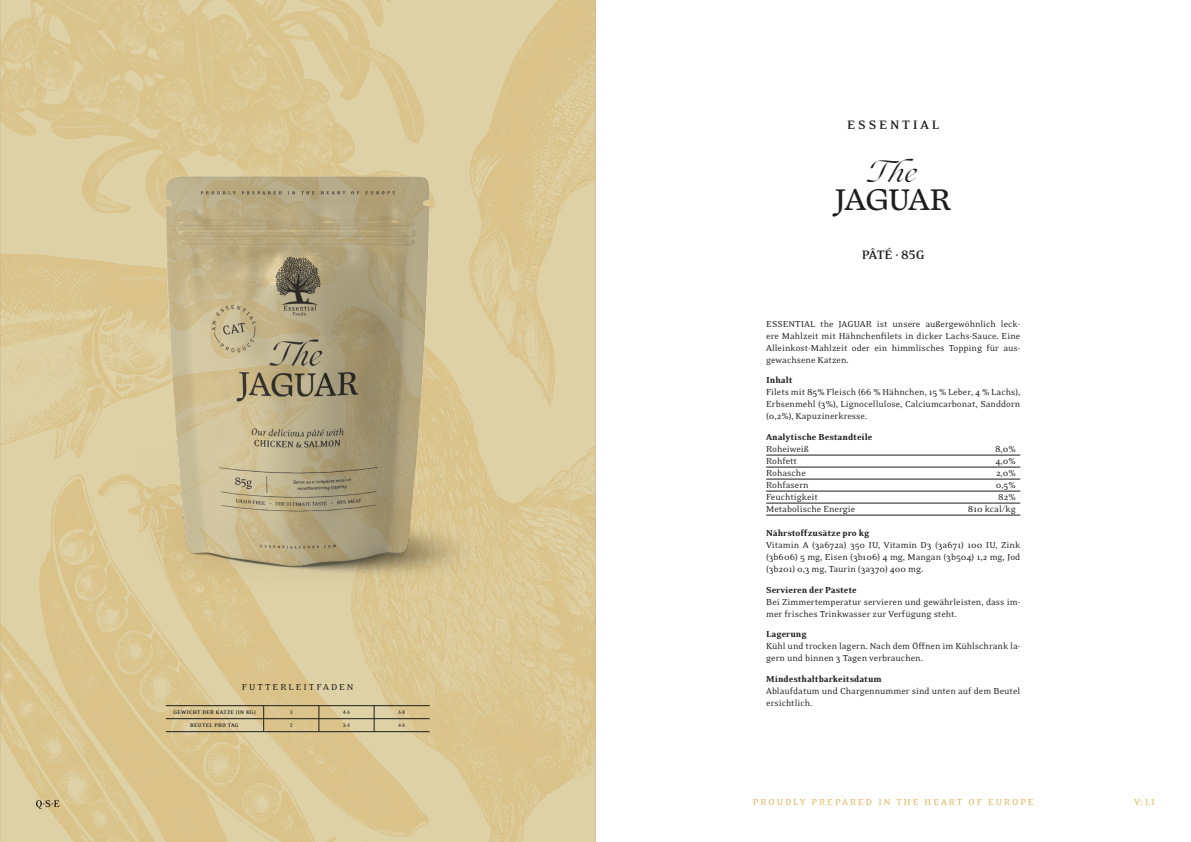
<style>
.page{position:relative;width:1191px;height:842px;background:#fff}
.page>*{position:absolute;margin:0;border:0;box-sizing:border-box;transform-origin:0 0}
.Produktnavn_overskrift{font:30px "Ogg Text";letter-spacing:-.045em;color:#1d1d1b}
.Produktnavn_overskrift-2{font:italic 26px "Ogg";color:#1d1d1b}
.t1{font:700 14px "Eidetic Neo OT";letter-spacing:.2em;color:#1d1d1b}
.Brødtekst{font:10px/12px "Eidetic Neo OT";color:#1d1d1b;text-align:justify}
.Underoverskrift{font:900 10px "Eidetic Neo OT";color:#1d1d1b}
.Skema{font:10px "Eidetic Neo OT";color:#1d1d1b}
.t2{font:10px "Eidetic Neo OT";letter-spacing:.2em;color:#e0b252}
.Brødtekst-2{font:10px "Eidetic Neo OT";letter-spacing:.2em;color:#1d1d1b}
.t3{font:700 6px "Eidetic Neo OT";letter-spacing:.05em;color:#1d1d1b}
.t4{font:5px "Roboto Condensed";color:#1d1d1b}
</style>
<div class="page">
<img style="left:0;top:0;width:595px;height:842px">
<img style="left:91px;top:144px;width:413px;height:465px">
<hr style="left:766px;top:455px;width:254px;height:1px;background:#1d1d1b">
<hr style="left:766px;top:467px;width:254px;height:1px;background:#1d1d1b">
<hr style="left:766px;top:479px;width:254px;height:1px;background:#1d1d1b">
<hr style="left:766px;top:491px;width:254px;height:1px;background:#1d1d1b">
<hr style="left:766px;top:503px;width:254px;height:1px;background:#1d1d1b">
<hr style="left:766px;top:515px;width:254px;height:1px;background:#1d1d1b">
<svg style="left:36px;top:800px;width:23px;height:9px"></svg>
<hr style="left:166px;top:705px;width:263px;height:1px;background:#1d1d1b">
<hr style="left:166px;top:718px;width:263px;height:1px;background:#1d1d1b">
<hr style="left:166px;top:731px;width:263px;height:1px;background:#1d1d1b">
<svg style="left:263px;top:706px;width:1px;height:25px"></svg>
<svg style="left:319px;top:706px;width:1px;height:25px"></svg>
<svg style="left:374px;top:706px;width:1px;height:26px"></svg>
<p class="Brødtekst-2" style="left:242px;top:682px;width:113px">FUTTERLEITFADEN</p>
<p class="t3" style="left:173px;top:709px;width:84px">GEWICHT DER KATZE (IN KG)</p>
<p class="t3" style="left:190px;top:722px;width:50px">BEUTEL PRO TAG</p>
<p class="t4" style="left:290px;top:709px;width:4px">3</p>
<p class="t4" style="left:290px;top:721px;width:4px">2</p>
<p class="t4" style="left:343px;top:709px;width:8px">4-6</p>
<p class="t4" style="left:343px;top:721px;width:8px">3-4</p>
<p class="t4" style="left:398px;top:709px;width:8px">6-8</p>
<p class="t4" style="left:398px;top:721px;width:8px">4-6</p>
<p class="t1" style="left:847px;top:118px;width:93px">ESSENTIAL</p>
<p class="Produktnavn_overskrift-2" style="left:869px;top:152px;width:49px">Th e</p>
<p class="Produktnavn_overskrift" style="left:835px;top:180px;width:117px">JAGUAR</p>
<p class="t1" style="left:862px;top:248px;width:64px">PÂTÉ · 85G</p>
<p class="Brødtekst" style="left:766px;top:318px;width:256px">ESSENTIAL the JAGUAR ist unsere außergewöhnlich leck&shy;ere Mahlzeit mit Hähnchenfilets in dicker Lachs-Sauce. Eine Alleinkost-Mahlzeit oder ein himmlisches Topping für aus&shy;gewachsene Katzen.</p>
<p class="Underoverskrift" style="left:766px;top:375px;width:28px">Inhalt</p>
<p class="Brødtekst" style="left:766px;top:387px;width:256px">Filets mit 85% Fleisch (66 % Hähnchen, 15 % Leber, 4 % Lachs), Erbsenmehl (3%), Lignocellulose, Calciumcarbonat, Sanddorn (0,2%), Kapuzinerkresse.</p>
<p class="Underoverskrift" style="left:766px;top:432px;width:108px">Analytische Bestandteile</p>
<p class="Skema" style="left:766px;top:444px;width:44px">Roheiweiß</p>
<p class="Skema" style="left:995px;top:444px;width:22px">8,0%</p>
<p class="Skema" style="left:766px;top:456px;width:32px">Rohfett</p>
<p class="Skema" style="left:995px;top:456px;width:22px">4,0%</p>
<p class="Skema" style="left:766px;top:468px;width:41px">Rohasche</p>
<p class="Skema" style="left:996px;top:468px;width:21px">2,0%</p>
<p class="Skema" style="left:766px;top:480px;width:44px">Rohfasern</p>
<p class="Skema" style="left:996px;top:480px;width:21px">0,5%</p>
<p class="Skema" style="left:766px;top:492px;width:53px">Feuchtigkeit</p>
<p class="Skema" style="left:998px;top:492px;width:19px">82%</p>
<p class="Skema" style="left:766px;top:504px;width:91px">Metabolische Energie</p>
<p class="Skema" style="left:967px;top:504px;width:49px">810 kcal/kg</p>
<p class="Underoverskrift" style="left:766px;top:528px;width:105px">Nährstoffzusätze pro kg</p>
<p class="Brødtekst" style="left:766px;top:539px;width:256px">Vitamin A (3a672a) 350 IU, Vitamin D3 (3a671) 100 IU, Zink (3b606) 5 mg, Eisen (3b106) 4 mg, Mangan (3b504) 1,2 mg, Jod (3b201) 0,3 mg, Taurin (3a370) 400 mg.</p>
<p class="Underoverskrift" style="left:766px;top:584px;width:92px">Servieren der Pastete</p>
<p class="Brødtekst" style="left:766px;top:596px;width:256px">Bei Zimmertemperatur servieren und gewährleisten, dass im&shy;mer frisches Trinkwasser zur Verfügung steht.</p>
<p class="Underoverskrift" style="left:766px;top:629px;width:42px">Lagerung</p>
<p class="Brødtekst" style="left:766px;top:640px;width:256px">Kühl und trocken lagern. Nach dem Öffnen im Kühlschrank la&shy;gern und binnen 3 Tagen verbrauchen.</p>
<p class="Underoverskrift" style="left:766px;top:673px;width:117px">Mindesthaltbarkeitsdatum</p>
<p class="Brødtekst" style="left:766px;top:685px;width:256px">Ablaufdatum und Chargennummer sind unten auf dem Beutel ersichtlich.</p>
<p class="t2" style="left:752px;top:797px;width:282px">PROUDLY PREPARED IN THE HEART OF EUROPE</p>
<p class="t2" style="left:1134px;top:797px;width:22px">V: 1.1</p>
</div>
